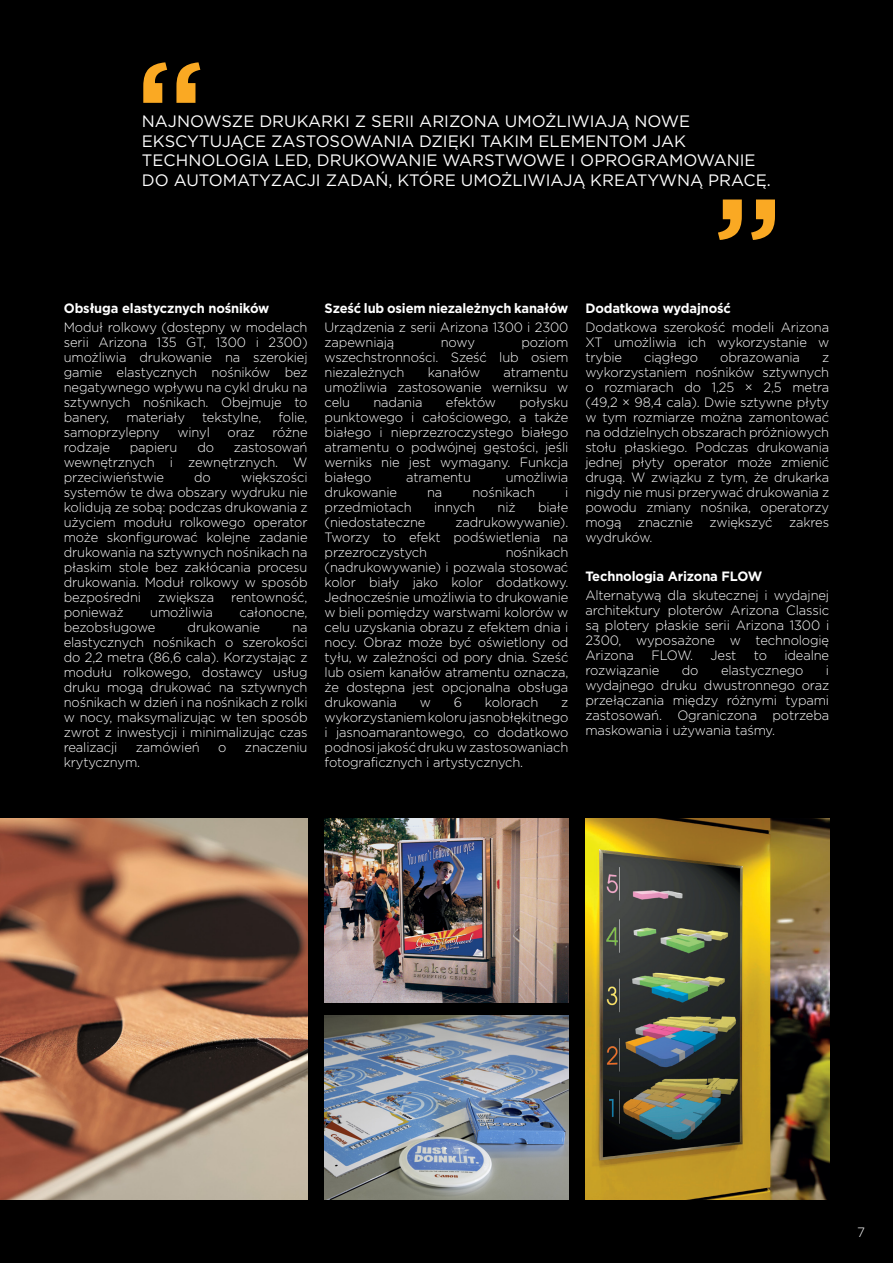
<style>
.page{position:relative;width:893px;height:1263px;background:#000}
.page>*{position:absolute;margin:0;border:0;box-sizing:border-box;transform-origin:0 0}
.t1{font:16.5px/19.8px "Gotham";color:#fff}
.basis_alinea_9pt_got{font:300 13.5px/15px "Gotham";letter-spacing:-.01em;color:#fff;text-align:justify;scale:.96 1}
.sub_heading_9pt{font:700 13.5px "Gotham";letter-spacing:-.01em;color:#fff;scale:.96 1}
.basis_alinea_9pt_got-2{font:300 13.5px "Gotham";letter-spacing:-.01em;color:#fff}
</style>
<div class="page">
<img style="left:325px;top:1015px;width:243px;height:184px">
<img style="left:0;top:819px;width:308px;height:380px">
<img style="left:325px;top:819px;width:243px;height:183px">
<img style="left:585px;top:819px;width:244px;height:380px">
<svg style="left:718px;top:199px;width:57px;height:41px"></svg>
<svg style="left:143px;top:62px;width:57px;height:41px"></svg>
<p class="t1" style="left:142px;top:111px;width:630px">NAJNOWSZE DRUKARKI Z SERII ARIZONA UMOŻLIWIAJĄ NOWE EKSCYTUJĄCE ZASTOSOWANIA DZIĘKI TAKIM ELEMENTOM JAK TECHNOLOGIA LED, DRUKOWANIE WARSTWOWE I OPROGRAMOWANIE DO AUTOMATYZACJI ZADAŃ, KTÓRE UMOŻLIWIAJĄ KREATYWNĄ PRACĘ.</p>
<p class="sub_heading_9pt" style="left:64px;top:299px;width:216px">Obsługa elastycznych nośników</p>
<p class="basis_alinea_9pt_got" style="left:64px;top:320px;width:255px">Moduł rolkowy (dostępny w modelach serii Arizona 135 GT, 1300 i 2300) umożliwia drukowanie na szerokiej gamie elastycznych nośników bez negatywnego wpływu na cykl druku na sztywnych nośnikach. Obejmuje to banery,</p>
<p class="basis_alinea_9pt_got" style="left:126px;top:410px;width:63px">materiały</p>
<p class="basis_alinea_9pt_got" style="left:202px;top:410px;width:63px">tekstylne,</p>
<p class="basis_alinea_9pt_got" style="left:278px;top:410px;width:32px">folie,</p>
<p class="basis_alinea_9pt_got" style="left:64px;top:425px;width:102px">samoprzylepny</p>
<p class="basis_alinea_9pt_got" style="left:177px;top:425px;width:35px">winyl</p>
<p class="basis_alinea_9pt_got" style="left:227px;top:425px;width:30px">oraz</p>
<p class="basis_alinea_9pt_got" style="left:272px;top:425px;width:38px">różne</p>
<p class="basis_alinea_9pt_got" style="left:64px;top:440px;width:50px">rodzaje</p>
<p class="basis_alinea_9pt_got" style="left:130px;top:440px;width:51px">papieru</p>
<p class="basis_alinea_9pt_got" style="left:197px;top:440px;width:19px">do</p>
<p class="basis_alinea_9pt_got" style="left:64px;top:440px;width:255px;text-indent:170px">zastosowań wewnętrznych i zewnętrznych. W przeciwieństwie</p>
<p class="basis_alinea_9pt_got" style="left:64px;top:470px;width:255px;text-indent:177px">większości systemów te dwa obszary wydruku nie kolidują ze sobą: podczas drukowania z użyciem modułu rolkowego operator może skonfigurować kolejne zadanie drukowania na sztywnych nośnikach na płaskim stole bez zakłócania procesu drukowania. Moduł rolkowy w sposób bezpośredni</p>
<p class="basis_alinea_9pt_got" style="left:194px;top:470px;width:19px">do</p>
<p class="basis_alinea_9pt_got" style="left:158px;top:590px;width:60px">zwiększa</p>
<p class="basis_alinea_9pt_got" style="left:231px;top:590px;width:81px">rentowność,</p>
<p class="basis_alinea_9pt_got" style="left:64px;top:605px;width:64px">ponieważ</p>
<p class="basis_alinea_9pt_got" style="left:150px;top:605px;width:67px">umożliwia</p>
<p class="basis_alinea_9pt_got" style="left:240px;top:605px;width:72px">całonocne,</p>
<p class="basis_alinea_9pt_got" style="left:64px;top:620px;width:97px">bezobsługowe</p>
<p class="basis_alinea_9pt_got" style="left:188px;top:620px;width:77px">drukowanie</p>
<p class="basis_alinea_9pt_got" style="left:64px;top:620px;width:255px;text-indent:229px">na elastycznych nośnikach o szerokości do 2,2 metra (86,6 cala). Korzystając z modułu rolkowego, dostawcy usług druku mogą drukować na sztywnych nośnikach w dzień i na nośnikach z rolki w nocy, maksymalizując w ten sposób zwrot z inwestycji i minimalizując czas realizacji</p>
<p class="basis_alinea_9pt_got" style="left:136px;top:740px;width:68px">zamówień</p>
<p class="basis_alinea_9pt_got" style="left:218px;top:740px;width:10px">o</p>
<p class="basis_alinea_9pt_got" style="left:245px;top:740px;width:67px">znaczeniu</p>
<p class="basis_alinea_9pt_got" style="left:64px;top:755px;width:81px">krytycznym.</p>
<p class="sub_heading_9pt" style="left:325px;top:299px;width:255px">Sześć lub osiem niezależnych kanałów</p>
<p class="basis_alinea_9pt_got" style="left:325px;top:320px;width:255px">Urządzenia z serii Arizona 1300 i 2300 zapewniają</p>
<p class="basis_alinea_9pt_got" style="left:325px;top:335px;width:255px;text-indent:197px">poziom wszechstronności. Sześć lub osiem niezależnych</p>
<p class="basis_alinea_9pt_got" style="left:441px;top:335px;width:37px">nowy</p>
<p class="basis_alinea_9pt_got" style="left:428px;top:365px;width:56px">kanałów</p>
<p class="basis_alinea_9pt_got" style="left:325px;top:365px;width:255px;text-indent:179px">atramentu umożliwia zastosowanie werniksu w celu</p>
<p class="basis_alinea_9pt_got" style="left:373px;top:395px;width:53px">nadania</p>
<p class="basis_alinea_9pt_got" style="left:446px;top:395px;width:54px">efektów</p>
<p class="basis_alinea_9pt_got" style="left:325px;top:395px;width:255px;text-indent:195px">połysku punktowego i całościowego, a także białego i nieprzezroczystego białego atramentu o podwójnej gęstości, jeśli werniks nie jest wymagany. Funkcja białego</p>
<p class="basis_alinea_9pt_got" style="left:406px;top:470px;width:69px">atramentu</p>
<p class="basis_alinea_9pt_got" style="left:506px;top:470px;width:67px">umożliwia</p>
<p class="basis_alinea_9pt_got" style="left:325px;top:485px;width:77px">drukowanie</p>
<p class="basis_alinea_9pt_got" style="left:427px;top:485px;width:17px">na</p>
<p class="basis_alinea_9pt_got" style="left:472px;top:485px;width:67px">nośnikach</p>
<p class="basis_alinea_9pt_got" style="left:565px;top:485px;width:5px">i</p>
<p class="basis_alinea_9pt_got" style="left:325px;top:500px;width:92px">przedmiotach</p>
<p class="basis_alinea_9pt_got" style="left:434px;top:500px;width:44px">innych</p>
<p class="basis_alinea_9pt_got" style="left:497px;top:500px;width:20px">niż</p>
<p class="basis_alinea_9pt_got" style="left:538px;top:500px;width:33px">białe</p>
<p class="basis_alinea_9pt_got" style="left:325px;top:515px;width:107px">(niedostateczne</p>
<p class="basis_alinea_9pt_got" style="left:325px;top:515px;width:255px;text-indent:131px">zadrukowywanie).<br>Tworzy to efekt podświetlenia na przezroczystych</p>
<p class="basis_alinea_9pt_got" style="left:325px;top:545px;width:255px;text-indent:181px">nośnikach (nadrukowywanie) i pozwala stosować kolor biały jako kolor dodatkowy.<br>Jednocześnie umożliwia to drukowanie w bieli pomiędzy warstwami kolorów w celu uzyskania obrazu z efektem dnia i nocy. Obraz może być oświetlony od tyłu, w zależności od pory dnia. Sześć lub osiem kanałów atramentu oznacza, że dostępna jest opcjonalna obsługa drukowania</p>
<p class="basis_alinea_9pt_got" style="left:420px;top:695px;width:13px">w</p>
<p class="basis_alinea_9pt_got" style="left:454px;top:695px;width:10px">6</p>
<p class="basis_alinea_9pt_got" style="left:485px;top:695px;width:57px">kolorach</p>
<p class="basis_alinea_9pt_got" style="left:325px;top:695px;width:255px;text-indent:237px">z wykorzystaniem koloru jasnobłękitnego i jasnoamarantowego, co dodatkowo podnosi jakość druku w zastosowaniach fotograficznych i artystycznych.</p>
<p class="sub_heading_9pt" style="left:585px;top:299px;width:153px">Dodatkowa wydajność</p>
<p class="basis_alinea_9pt_got" style="left:585px;top:320px;width:255px">Dodatkowa szerokość modeli Arizona XT umożliwia ich wykorzystanie w trybie</p>
<p class="basis_alinea_9pt_got" style="left:644px;top:350px;width:58px">ciągłego</p>
<p class="basis_alinea_9pt_got" style="left:720px;top:350px;width:85px">obrazowania</p>
<p class="basis_alinea_9pt_got" style="left:585px;top:350px;width:255px;text-indent:237px">z wykorzystaniem nośników sztywnych o rozmiarach do 1,25 × 2,5 metra (49,2 × 98,4 cala). Dwie sztywne płyty w tym rozmiarze można zamontować na oddzielnych obszarach próżniowych stołu płaskiego. Podczas drukowania jednej płyty operator może zmienić drugą. W związku z tym, że drukarka nigdy nie musi przerywać drukowania z powodu zmiany nośnika, operatorzy mogą znacznie zwiększyć zakres wydruków.</p>
<p class="sub_heading_9pt" style="left:585px;top:567px;width:186px">Technologia Arizona FLOW</p>
<p class="basis_alinea_9pt_got" style="left:585px;top:587px;width:255px">Alternatywą dla skutecznej i wydajnej architektury ploterów Arizona Classic są plotery płaskie serii Arizona 1300 i 2300, wyposażone w technologię Arizona</p>
<p class="basis_alinea_9pt_got" style="left:651px;top:647px;width:45px">FLOW.</p>
<p class="basis_alinea_9pt_got" style="left:711px;top:647px;width:28px">Jest</p>
<p class="basis_alinea_9pt_got" style="left:754px;top:647px;width:15px">to</p>
<p class="basis_alinea_9pt_got" style="left:784px;top:647px;width:48px">idealne</p>
<p class="basis_alinea_9pt_got" style="left:585px;top:662px;width:79px">rozwiązanie</p>
<p class="basis_alinea_9pt_got" style="left:682px;top:662px;width:19px">do</p>
<p class="basis_alinea_9pt_got" style="left:721px;top:662px;width:87px">elastycznego</p>
<p class="basis_alinea_9pt_got" style="left:585px;top:662px;width:255px;text-indent:241px">i wydajnego druku dwustronnego oraz przełączania między różnymi typami zastosowań. Ograniczona potrzeba maskowania i używania taśmy.</p>
<p class="basis_alinea_9pt_got-2" style="left:857px;top:1223px;width:9px">7</p>
</div>
